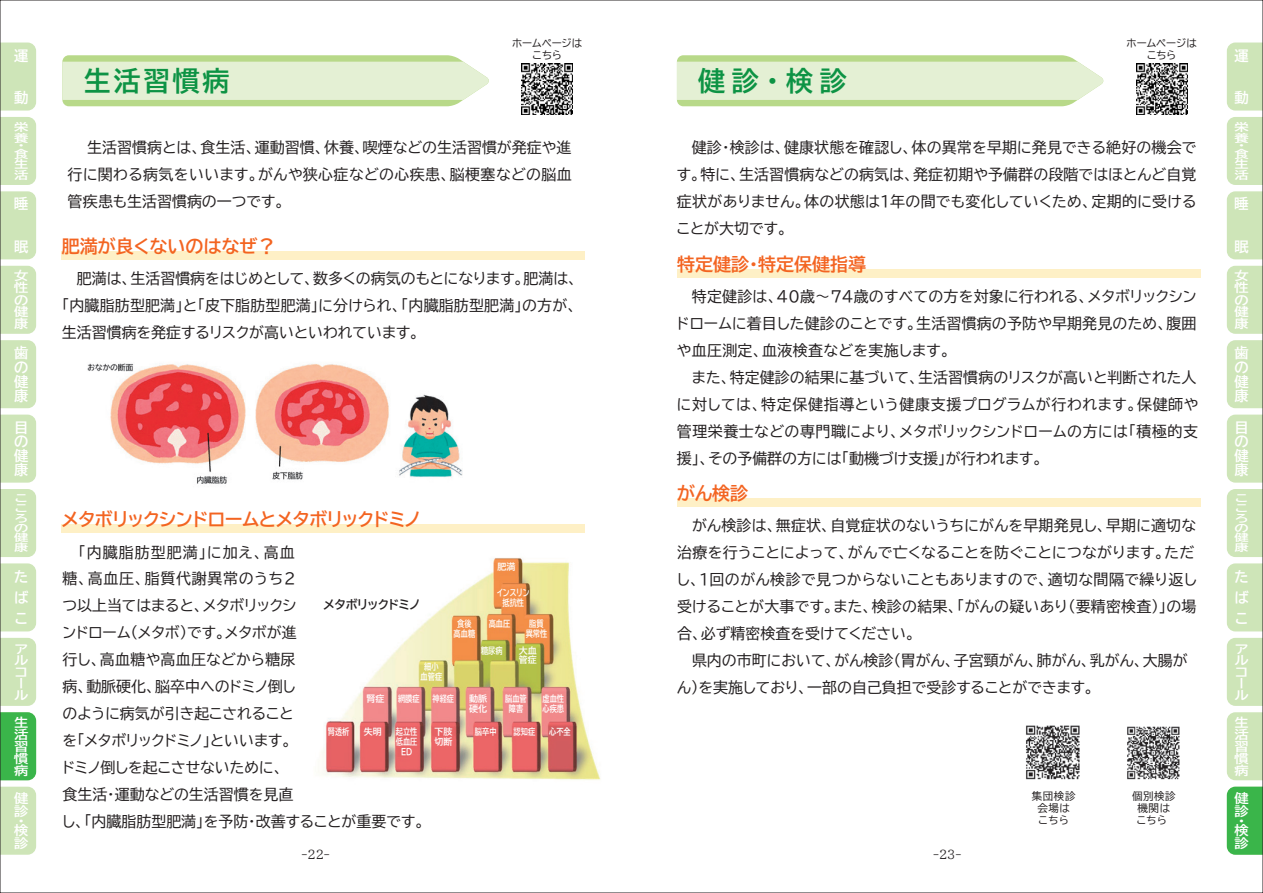
<style>
.page{position:relative;width:1263px;height:893px;background:#fff}
.page>*{position:absolute;margin:0;border:0;box-sizing:border-box;transform-origin:0 0}
.t1{font:27px "BIZ UDP Gothic Bold";letter-spacing:.1em;color:#0d9344}
.t2{font:18px "BIZ UDP Gothic Bold";color:#f36421}
.t3{font:15px/26.8px "BIZ UDP Gothic";letter-spacing:.01em;color:#231f20;text-align:justify}
.t4{font:15px/26.8px "BIZ UDP Gothic";letter-spacing:.035em;color:#231f20}
.t5{font:14.25px/14.1px "BIZ UDP Gothic Bold";color:#fff;text-align:justify}
.t6{font:12.9px/12.8px "BIZ UDP Gothic Bold";color:#fff;text-align:justify;scale:1.11 1}
.t7{font:12.15px/12px "BIZ UDP Gothic Bold";color:#fff;text-align:justify;scale:1.18 1}
.t8{font:12px "BIZ UDP Gothic Bold";color:#231f20}
.t9{font:12px "BIZ UDP Mincho Medium";color:#231f20}
.t10{font:10.65px/10.6px "BIZ UDP Gothic Bold";color:#fff;text-align:justify;scale:1.33 1}
.t11{font:10.5px/12px "BIZ UDP Gothic";color:#231f20;text-align:center}
.t12{font:10.5px/12px "BIZ UDP Gothic";letter-spacing:.05em;color:#231f20;text-align:center}
.t13{font:10.05px/9.9px "BIZ UDP Gothic Bold";color:#fff;scale:1.43 1}
.t14{font:9px/9.8px "BIZ UDP Gothic Bold";color:#fff;text-align:center;scale:.8 1}
.t15{font:9px/9.8px "BIZ UDP Gothic Bold";color:#fff}
</style>
<div class="page">
<div style="left:677px;top:499px;width:523px;height:8px;background:#fef0c6"></div>
<div style="left:677px;top:269px;width:523px;height:9px;background:#fef0c6"></div>
<img style="left:1026px;top:725px;width:54px;height:54px">
<img style="left:1127px;top:726px;width:53px;height:53px">
<div style="left:62px;top:524px;width:523px;height:9px;background:#fef0c6"></div>
<div style="left:62px;top:251px;width:523px;height:9px;background:#fef0c6"></div>
<img style="left:87px;top:363px;width:376px;height:121px">
<img style="left:322px;top:558px;width:279px;height:222px">
<img style="left:1136px;top:64px;width:51px;height:51px">
<img style="left:521px;top:64px;width:51px;height:51px">
<svg style="left:677px;top:55px;width:427px;height:51px;background:#dbebc4"></svg>
<svg style="left:62px;top:55px;width:427px;height:51px;background:#dbebc4"></svg>
<div style="left:1227px;top:712px;width:34px;height:68px;background:#cee5b8"></div>
<div style="left:1227px;top:638px;width:34px;height:68px;background:#cee5b8"></div>
<div style="left:1227px;top:563px;width:34px;height:68px;background:#cee5b8"></div>
<div style="left:1227px;top:489px;width:34px;height:68px;background:#cee5b8"></div>
<div style="left:1227px;top:415px;width:34px;height:68px;background:#cee5b8"></div>
<div style="left:1227px;top:340px;width:34px;height:68px;background:#cee5b8"></div>
<div style="left:1227px;top:266px;width:34px;height:68px;background:#cee5b8"></div>
<div style="left:1227px;top:191px;width:34px;height:68px;background:#cee5b8"></div>
<div style="left:1227px;top:117px;width:34px;height:68px;background:#cee5b8"></div>
<div style="left:1227px;top:43px;width:34px;height:68px;background:#cee5b8"></div>
<div style="left:2px;top:43px;width:34px;height:68px;background:#cee5b8"></div>
<div style="left:2px;top:117px;width:34px;height:68px;background:#cee5b8"></div>
<div style="left:2px;top:191px;width:34px;height:68px;background:#cee5b8"></div>
<div style="left:2px;top:266px;width:34px;height:68px;background:#cee5b8"></div>
<div style="left:2px;top:340px;width:34px;height:68px;background:#cee5b8"></div>
<div style="left:2px;top:415px;width:34px;height:68px;background:#cee5b8"></div>
<div style="left:2px;top:489px;width:34px;height:68px;background:#cee5b8"></div>
<div style="left:2px;top:563px;width:34px;height:68px;background:#cee5b8"></div>
<div style="left:2px;top:638px;width:34px;height:68px;background:#cee5b8"></div>
<div style="left:2px;top:787px;width:34px;height:68px;background:#cee5b8"></div>
<div style="left:1227px;top:787px;width:34px;height:68px;background:#3ab54a"></div>
<div style="left:2px;top:712px;width:34px;height:68px;background:#3ab54a"></div>
<p class="t5" style="left:14px;top:48px;width:16px">運</p>
<p class="t5" style="left:14px;top:81px;width:17px">　</p>
<p class="t5" style="left:14px;top:91px;width:15px">動</p>
<p class="t10" style="left:14px;top:122px;width:12px">栄養・</p>
<p class="t10" style="left:14px;top:148px;width:12px">食生活</p>
<p class="t5" style="left:14px;top:197px;width:15px">睡</p>
<p class="t5" style="left:14px;top:230px;width:17px">　</p>
<p class="t5" style="left:14px;top:240px;width:16px">眠</p>
<p class="t7" style="left:14px;top:270px;width:13px">女性の健康</p>
<p class="t5" style="left:14px;top:346px;width:16px">歯の健康</p>
<p class="t5" style="left:14px;top:420px;width:16px;text-align:left">目の健康</p>
<p class="t13" style="left:14px;top:493px;width:11px">こころの健康</p>
<p class="t5" style="left:14px;top:566px;width:16px;line-height:21.3px">たばこ</p>
<p class="t7" style="left:14px;top:643px;width:13px;line-height:11.6px;text-align:left">アルコール</p>
<p class="t7" style="left:14px;top:716px;width:13px">生活習慣病</p>
<p class="t6" style="left:14px;top:792px;width:14px">健診・</p>
<p class="t6" style="left:14px;top:824px;width:14px">検診</p>
<p class="t11" style="left:512px;top:37px;width:72px">ホームページはこちら</p>
<p class="t11" style="left:1126px;top:37px;width:72px">ホームページはこちら</p>
<h1 class="t1" style="left:84px;top:67px;width:147px">生活習慣病</h1>
<h1 class="t1" style="left:698px;top:67px;width:150px">健診・検診</h1>
<p class="t3" style="left:68px;top:134px;width:506px;text-indent:19px">生活習慣病とは、食生活、運動習慣、休養、喫煙などの生活習慣が発症や進行に関わる病気をいいます。がんや狭心症などの心疾患、脳梗塞などの脳血管疾患も生活習慣病の一つです。</p>
<p class="t2" style="left:62px;top:237px;width:215px">肥満が良くないのはなぜ？</p>
<p class="t3" style="left:62px;top:265px;width:517px;text-indent:15px">肥満は、生活習慣病をはじめとして、数多くの病気のもとになります。肥満は、「内臓脂肪型肥満」と「皮下脂肪型肥満」に分けられ、「内臓脂肪型肥満」の方が、生活習慣病を発症するリスクが高いといわれています。</p>
<p class="t2" style="left:62px;top:510px;width:360px">メタボリックシンドロームとメタボリックドミノ</p>
<p class="t3" style="left:62px;top:538px;width:363px;text-align:left;text-indent:16px">「内臓脂肪型肥満」に加え、高血<br>糖、高血圧、脂質代謝異常のうち２<br>つ以上当てはまると、メタボリックシ<br>ンドローム（メタボ）です。メタボが進<br>行し、高血糖や高血圧などから糖尿<br>病、動脈硬化、脳卒中へのドミノ倒し<br>のように病気が引き起こされること<br>を「メタボリックドミノ」といいます。<br>ドミノ倒しを起こさせないために、<br>食生活・運動などの生活習慣を見直<br>し、「内臓脂肪型肥満」を予防・改善することが重要です。</p>
<p class="t15" style="left:497px;top:562px;width:19px">肥満</p>
<p class="t14" style="left:497px;top:587px;width:42px">インスリン抵抗性</p>
<p class="t14" style="left:526px;top:619px;width:28px">脂質異常性</p>
<p class="t8" style="left:324px;top:598px;width:98px">メタボリックドミノ</p>
<p class="t14" style="left:454px;top:619px;width:29px">食後高血糖</p>
<p class="t14" style="left:489px;top:619px;width:28px">高血圧</p>
<p class="t14" style="left:481px;top:645px;width:28px">糖尿病</p>
<p class="t15" style="left:519px;top:645px;width:19px">大血管症</p>
<p class="t14" style="left:421px;top:662px;width:28px">細小血管症</p>
<p class="t14" style="left:398px;top:694px;width:28px">網膜症</p>
<p class="t14" style="left:433px;top:694px;width:29px">神経症</p>
<p class="t15" style="left:469px;top:694px;width:19px">動脈硬化</p>
<p class="t14" style="left:505px;top:694px;width:28px">脳血管障害</p>
<p class="t14" style="left:543px;top:694px;width:28px;text-align:left">虚血性心疾患</p>
<p class="t15" style="left:367px;top:694px;width:19px">腎症</p>
<p class="t14" style="left:328px;top:727px;width:28px">腎透析</p>
<p class="t15" style="left:364px;top:727px;width:19px">失明</p>
<p class="t14" style="left:396px;top:727px;width:28px">起立性低血圧<br>ED</p>
<p class="t15" style="left:434px;top:727px;width:19px">下肢切断</p>
<p class="t14" style="left:475px;top:727px;width:28px">脳卒中</p>
<p class="t14" style="left:514px;top:727px;width:28px">認知症</p>
<p class="t14" style="left:549px;top:727px;width:28px">心不全</p>
<p class="t3" style="left:677px;top:134px;width:521px;text-indent:15px">健診・検診は、健康状態を確認し、体の異常を早期に発見できる絶好の機会です。特に、生活習慣病などの病気は、発症初期や予備群の段階ではほとんど自覚症状がありません。体の状態は１年の間でも変化していくため、定期的に受けることが大切です。</p>
<p class="t2" style="left:677px;top:255px;width:190px">特定健診・特定保健指導</p>
<p class="t3" style="left:677px;top:283px;width:521px;text-indent:15px">特定健診は、40歳～74歳のすべての方を対象に行われる、メタボリックシンドロームに着目した健診のことです。生活習慣病の予防や早期発見のため、腹囲や血圧測定、血液検査などを実施します。</p>
<p class="t4" style="left:677px;top:364px;width:523px;text-indent:15px">また、特定健診の結果に基づいて、生活習慣病のリスクが高いと判断された人に対しては、特定保健指導という健康支援プログラムが行われます。保健師や管理栄養士などの専門職により、メタボリックシンドロームの方には「積極的支援」、その予備群の方には「動機づけ支援」が行われます。</p>
<p class="t2" style="left:677px;top:484px;width:73px">がん検診</p>
<p class="t3" style="left:677px;top:512px;width:521px;text-align:left;text-indent:15px">がん検診は、無症状、自覚症状のないうちにがんを早期発見し、早期に適切な治療を行うことによって、がんで亡くなることを防ぐことにつながります。ただし、１回のがん検診で見つからないこともありますので、適切な間隔で繰り返し受けることが大事です。また、検診の結果、「がんの疑いあり（要精密検査）」の場合、必ず精密検査を受けてください。</p>
<p class="t3" style="left:677px;top:647px;width:512px;text-indent:15px">県内の市町において、がん検診（胃がん、子宮頸がん、肺がん、乳がん、大腸がん）を実施しており、一部の自己負担で受診することができます。</p>
<p class="t12" style="left:1032px;top:790px;width:45px">集団検診会場はこちら</p>
<p class="t12" style="left:1132px;top:790px;width:45px">個別検診機関はこちら</p>
<p class="t9" style="left:302px;top:848px;width:30px">-22-</p>
<p class="t9" style="left:933px;top:848px;width:30px">-23-</p>
<p class="t5" style="left:1234px;top:48px;width:16px">運</p>
<p class="t5" style="left:1234px;top:81px;width:17px">　</p>
<p class="t5" style="left:1234px;top:91px;width:15px">動</p>
<p class="t10" style="left:1234px;top:122px;width:12px">栄養・</p>
<p class="t10" style="left:1234px;top:148px;width:12px">食生活</p>
<p class="t5" style="left:1234px;top:197px;width:15px">睡</p>
<p class="t5" style="left:1234px;top:240px;width:16px">眠</p>
<p class="t7" style="left:1234px;top:270px;width:13px">女性の健康</p>
<p class="t5" style="left:1234px;top:346px;width:16px">歯の健康</p>
<p class="t5" style="left:1234px;top:420px;width:16px;text-align:left">目の健康</p>
<p class="t13" style="left:1234px;top:493px;width:11px">こころの健康</p>
<p class="t5" style="left:1234px;top:566px;width:16px;line-height:21.3px">たばこ</p>
<p class="t7" style="left:1234px;top:643px;width:13px;line-height:11.6px;text-align:left">アルコール</p>
<p class="t7" style="left:1234px;top:716px;width:13px">生活習慣病</p>
<p class="t6" style="left:1234px;top:792px;width:14px">健診・</p>
<p class="t6" style="left:1234px;top:824px;width:14px">検診</p>
</div>
